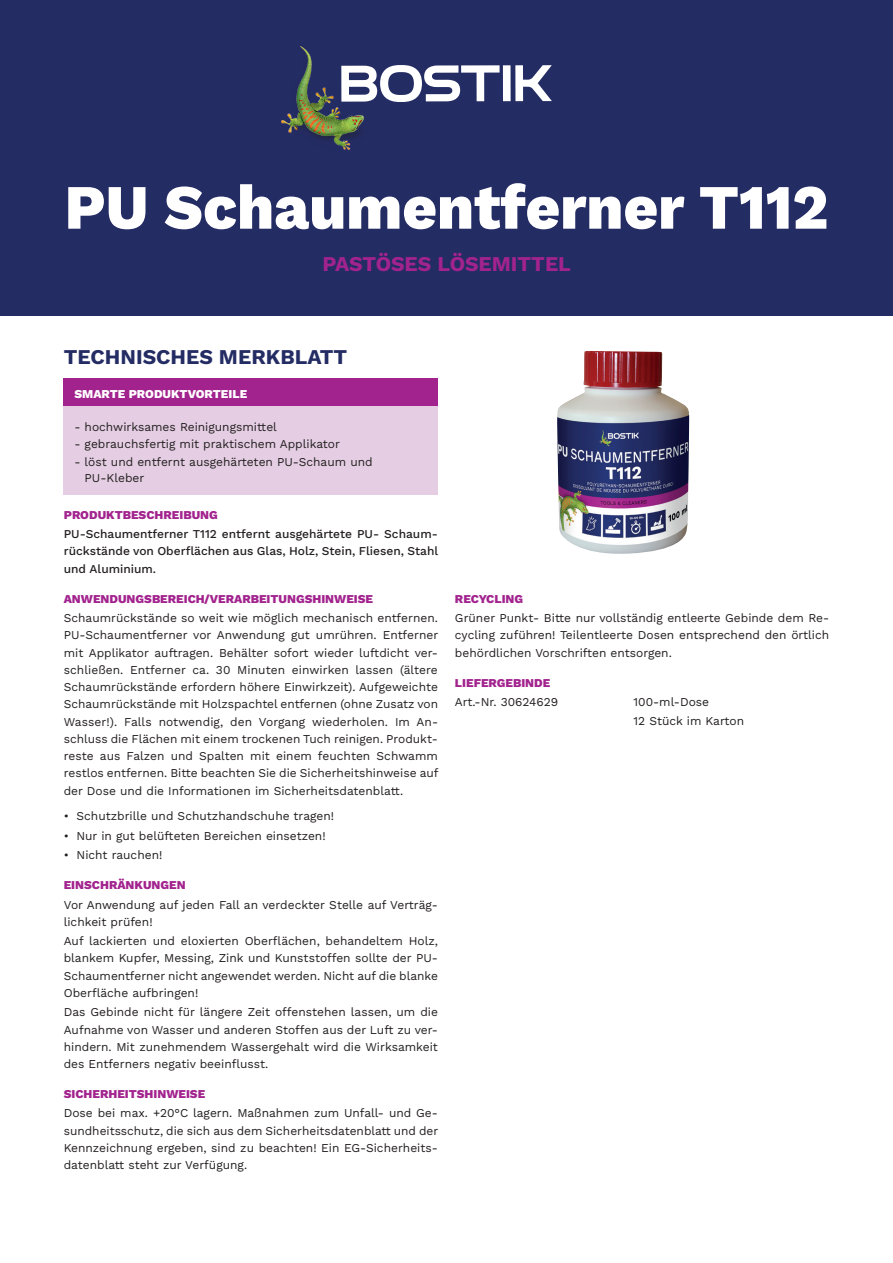
<style>
.page{position:relative;width:893px;height:1263px;background:#fff}
.page>*{position:absolute;margin:0;border:0;box-sizing:border-box;transform-origin:0 0}
.t1{font:800 63px "Work Sans";color:#fff;scale:.95 1}
.t2{font:700 21px "Work Sans";color:#242c64}
.t3{font:700 21px "Work Sans";color:#a2238e}
.t4{font:12px/17.2px "Work Sans";color:#231f20;text-align:justify}
.t5{font:500 12px/17.2px "Work Sans";color:#231f20;text-align:justify}
.t6{font:800 12px "Work Sans";color:#a2238e}
.t7{font:800 12px "Work Sans";color:#fff}
</style>
<div class="page">
<div style="left:0;top:0;width:893px;height:316px;background:#242c64"></div>
<img style="left:282px;top:46px;width:82px;height:104px">
<svg style="left:341px;top:65px;width:159px;height:37px"></svg>
<div style="left:503px;top:65px;width:8px;height:36px;background:#fff"></div>
<svg style="left:515px;top:65px;width:37px;height:36px"></svg>
<div style="left:64px;top:378px;width:374px;height:29px;background:#a2238e"></div>
<div style="left:64px;top:407px;width:374px;height:88px;background:#e5cee3"></div>
<img style="left:557px;top:351px;width:133px;height:203px">
<h1 class="t1" style="left:65px;top:159px;width:805px">PU Schaumentferner T112</h1>
<h2 class="t3" style="left:323px;top:248px;width:250px">PASTÖSES LÖSEMITTEL</h2>
<h2 class="t2" style="left:64px;top:341px;width:285px">TECHNISCHES MERKBLATT</h2>
<p class="t7" style="left:74px;top:385px;width:174px">SMARTE PRODUKTVORTEILE</p>
<p class="t4" style="left:74px;top:417px;width:204px">- hochwirksames Reinigungsmittel</p>
<p class="t4" style="left:74px;top:435px;width:267px">- gebrauchsfertig mit praktischem Applikator</p>
<p class="t4" style="left:85px;top:454px;width:290px;line-height:15.8px;text-indent:-10px">- löst und entfernt ausgehärteten PU-Schaum und<br>PU-Kleber</p>
<p class="t6" style="left:64px;top:506px;width:155px">PRODUKTBESCHREIBUNG</p>
<p class="t5" style="left:64px;top:525px;width:376px">PU-Schaumentferner T112 entfernt ausgehärtete PU- Schaum&shy;rückstände von Oberflächen aus Glas, Holz, Stein, Fliesen, Stahl und Aluminium.</p>
<p class="t6" style="left:64px;top:589px;width:311px">ANWENDUNGSBEREICH/VERARBEITUNGSHINWEISE</p>
<p class="t4" style="left:64px;top:609px;width:376px">Schaumrückstände so weit wie möglich mechanisch entfernen.<br>PU-Schaumentferner vor Anwendung gut umrühren. Entferner mit Applikator auftragen. Behälter sofort wieder luftdicht ver&shy;schließen. Entferner ca. 30 Minuten einwirken lassen (ältere Schaumrückstände erfordern höhere Einwirkzeit). Aufgeweichte Schaumrückstände mit Holzspachtel entfernen (ohne Zusatz von Wasser!). Falls notwendig, den Vorgang wiederholen. Im An&shy;schluss die Flächen mit einem trockenen Tuch reinigen. Produkt&shy;reste aus Falzen und Spalten mit einem feuchten Schwamm restlos entfernen. Bitte beachten Sie die Sicherheitshinweise auf der Dose und die Informationen im Sicherheitsdatenblatt.</p>
<p class="t4" style="left:64px;top:807px;width:272px">• Schutzbrille und Schutzhandschuhe tragen!</p>
<p class="t4" style="left:64px;top:826px;width:263px">• Nur in gut belüfteten Bereichen einsetzen!</p>
<p class="t4" style="left:64px;top:846px;width:100px">• Nicht rauchen!</p>
<p class="t6" style="left:64px;top:876px;width:123px">EINSCHRÄNKUNGEN</p>
<p class="t4" style="left:64px;top:895px;width:376px">Vor Anwendung auf jeden Fall an verdeckter Stelle auf Verträg&shy;lichkeit prüfen!</p>
<p class="t4" style="left:64px;top:932px;width:376px">Auf lackierten und eloxierten Oberflächen, behandeltem Holz, blankem Kupfer, Messing, Zink und Kunststoffen sollte der PU-Schaumentferner nicht angewendet werden. Nicht auf die blanke Oberfläche aufbringen!</p>
<p class="t4" style="left:64px;top:1003px;width:376px">Das Gebinde nicht für längere Zeit offenstehen lassen, um die Aufnahme von Wasser und anderen Stoffen aus der Luft zu ver&shy;hindern. Mit zunehmendem Wassergehalt wird die Wirksamkeit des Entferners negativ beeinflusst.</p>
<p class="t6" style="left:64px;top:1085px;width:143px">SICHERHEITSHINWEISE</p>
<p class="t4" style="left:64px;top:1104px;width:376px">Dose bei max. +20°C lagern. Maßnahmen zum Unfall- und Ge&shy;sundheitsschutz, die sich aus dem Sicherheitsdatenblatt und der Kennzeichnung ergeben, sind zu beachten! Ein EG-Sicherheits&shy;datenblatt steht zur Verfügung.</p>
<p class="t6" style="left:455px;top:590px;width:70px">RECYCLING</p>
<p class="t4" style="left:455px;top:609px;width:376px">Grüner Punkt- Bitte nur vollständig entleerte Gebinde dem Re&shy;cycling zuführen! Teilentleerte Dosen entsprechend den örtlich behördlichen Vorschriften entsorgen.</p>
<p class="t6" style="left:455px;top:673px;width:97px">LIEFERGEBINDE</p>
<p class="t4" style="left:455px;top:693px;width:105px">Art.-Nr. 30624629</p>
<p class="t4" style="left:634px;top:692px;width:112px;line-height:19.4px">100-ml-Dose<br>12 Stück im Karton</p>
</div>
